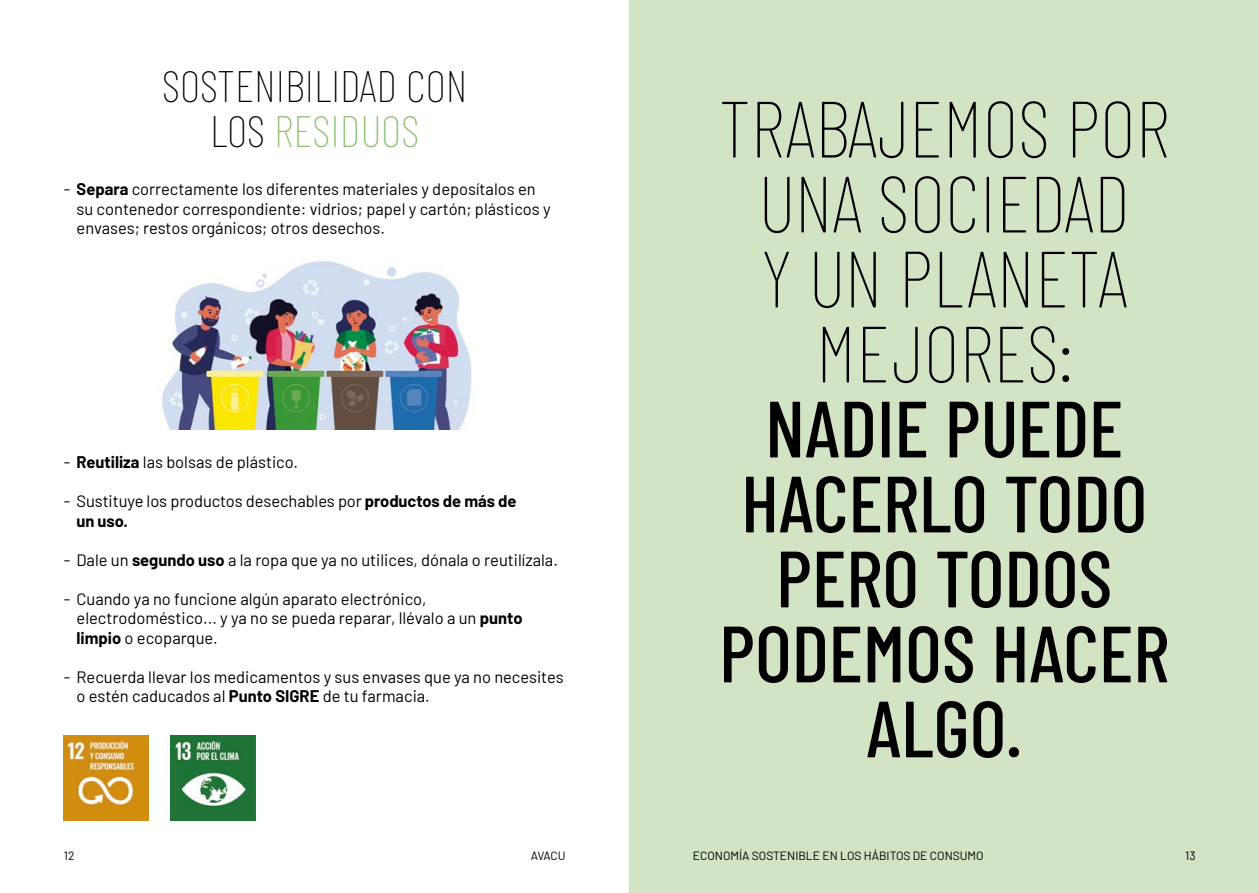
<style>
.page{position:relative;width:1259px;height:893px;background:#fff}
.page>*{position:absolute;margin:0;border:0;box-sizing:border-box;transform-origin:0 0}
.t1{font:500 79.5px/75px "Barlow Condensed";color:#000;text-align:center}
.t2{font:100 79.5px/75px "Barlow Condensed";color:#000;text-align:center}
.t3{font:100 45px/45px "Barlow Condensed";color:#000;text-align:center}
.t4{font:16.5px/19.5px "Barlow";color:#000}
.t5{font:12px "Barlow";color:#000}
.s1{color:#8bbe6d}
.s2{font-weight:700}
</style>
<div class="page">
<div style="left:629px;top:0;width:630px;height:893px;background:#d2e4c4"></div>
<img style="left:64px;top:736px;width:85px;height:85px">
<img style="left:170px;top:736px;width:85px;height:85px">
<img style="left:162px;top:261px;width:310px;height:168px">
<h2 class="t3" style="left:162px;top:61px;width:307px">SOSTENIBILIDAD CON<br>LOS <span class="s1">RESIDUOS</span></h2>
<p class="t4" style="left:77px;top:178px;width:476px;text-indent:-13px">‐ <span class="s2">Separa</span> correctamente los diferentes materiales y deposítalos en su contenedor correspondiente: vidrios; papel y cartón; plásticos y envases; restos orgánicos; otros desechos.</p>
<p class="t4" style="left:64px;top:451px;width:236px">‐ <span class="s2">Reutiliza</span> las bolsas de plástico.</p>
<p class="t4" style="left:77px;top:490px;width:441px;text-indent:-13px">‐ Sustituye los productos desechables por <span class="s2">productos de más de un uso.</span></p>
<p class="t4" style="left:64px;top:549px;width:496px">‐ Dale un <span class="s2">segundo uso</span> a la ropa que ya no utilices, dónala o reutilízala.</p>
<p class="t4" style="left:77px;top:588px;width:447px;text-indent:-13px">‐ Cuando ya no funcione algún aparato electrónico, electrodoméstico... y ya no se pueda reparar, llévalo a un <span class="s2">punto limpio</span> o ecoparque.</p>
<p class="t4" style="left:77px;top:666px;width:488px;text-indent:-13px">‐ Recuerda llevar los medicamentos y sus envases que ya no necesites o estén caducados al <span class="s2">Punto SIGRE</span> de tu farmacia.</p>
<p class="t5" style="left:64px;top:847px;width:12px">12</p>
<p class="t5" style="left:531px;top:847px;width:36px">AVACU</p>
<h1 class="t2" style="left:719px;top:86px;width:452px">TRABAJEMOS POR<br>UNA SOCIEDAD<br>Y UN PLANETA<br>MEJORES:</h1>
<h1 class="t1" style="left:719px;top:386px;width:452px">NADIE PUEDE<br>HACERLO TODO<br>PERO TODOS<br>PODEMOS HACER<br>ALGO.</h1>
<p class="t5" style="left:693px;top:847px;width:292px">ECONOMÍA SOSTENIBLE EN LOS HÁBITOS DE CONSUMO</p>
<p class="t5" style="left:1185px;top:847px;width:12px">13</p>
</div>
